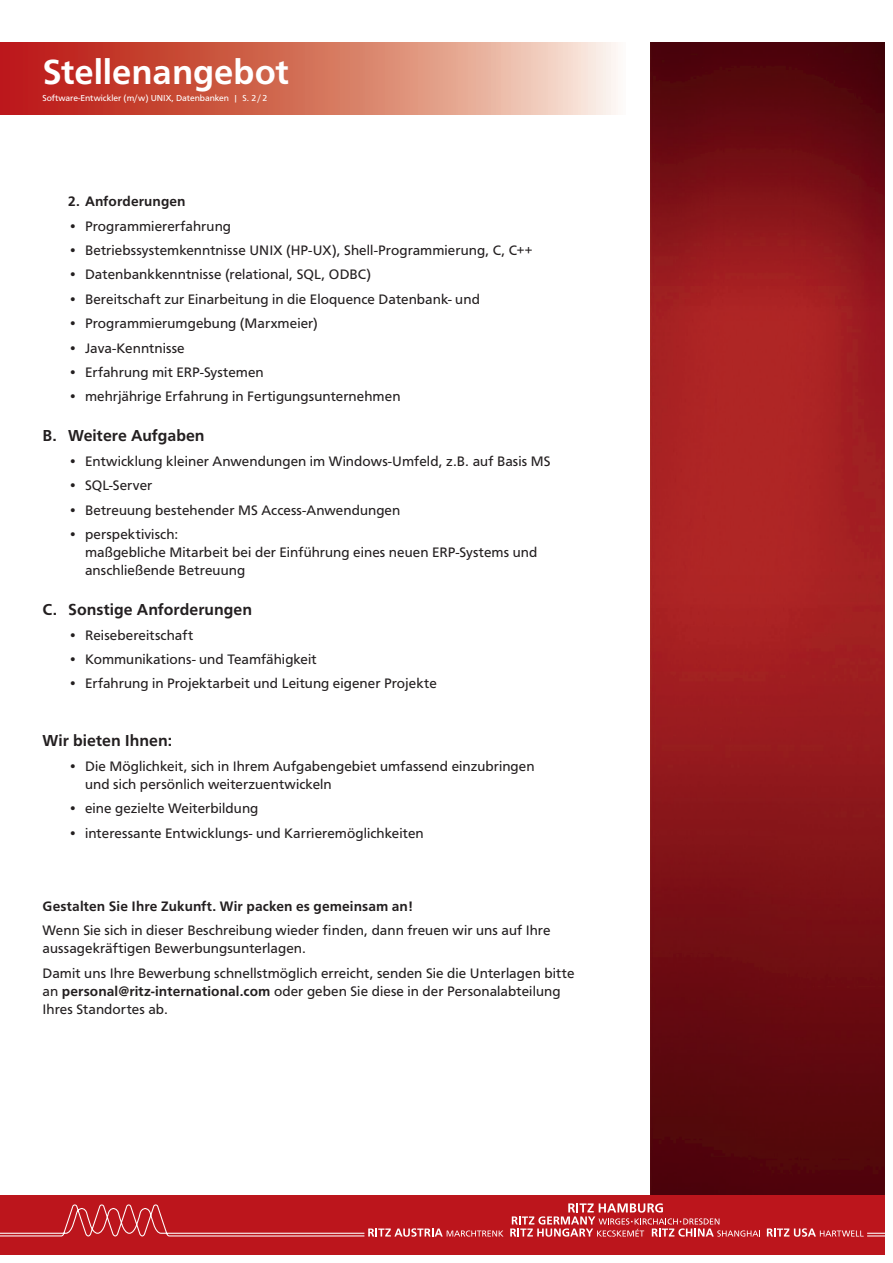
<style>
.page{position:relative;width:893px;height:1263px;background:#fff}
.page>*{position:absolute;margin:0;border:0;box-sizing:border-box;transform-origin:0 0}
.t1{font:500 36px "Front Page";color:#fff}
.t2{font:500 16.5px "Front Page";letter-spacing:.005em;color:#231f20}
.t3{font:14.25px/18px "Front Page";letter-spacing:.005em;color:#231f20}
.t4{font:500 14.25px "Front Page";letter-spacing:.01em;color:#231f20}
.t5{font:9px "Front Page";color:#fff}
.s1{font-weight:500}
</style>
<div class="page">
<svg style="left:0;top:43px;width:618px;height:72px;background:#d67866"></svg>
<img style="left:651px;top:43px;width:233px;height:1152px">
<div style="left:0;top:1195px;width:884px;height:59px;background:#bc151c"></div>
<svg style="left:0;top:1203px;width:884px;height:34px"></svg>
<h1 class="t1" style="left:43px;top:52px;width:248px">Stellenangebot</h1>
<p class="t5" style="left:43px;top:93px;width:226px">Software-Entwickler (m/w) UNIX, Datenbanken | S. 2/2</p>
<p class="t4" style="left:68px;top:193px;width:119px">2. Anforderungen</p>
<p class="t3" style="left:68px;top:217px;width:164px">• Programmiererfahrung</p>
<p class="t3" style="left:68px;top:241px;width:466px">• Betriebssystemkenntnisse UNIX (HP-UX), Shell-Programmierung, C, C++</p>
<p class="t3" style="left:68px;top:266px;width:305px">• Datenbankkenntnisse (relational, SQL, ODBC)</p>
<p class="t3" style="left:68px;top:290px;width:413px">• Bereitschaft zur Einarbeitung in die Eloquence Datenbank- und</p>
<p class="t3" style="left:68px;top:315px;width:251px">• Programmierumgebung (Marxmeier)</p>
<p class="t3" style="left:68px;top:339px;width:118px">• Java-Kenntnisse</p>
<p class="t3" style="left:68px;top:363px;width:197px">• Erfahrung mit ERP-Systemen</p>
<p class="t3" style="left:68px;top:388px;width:334px">• mehrjährige Erfahrung in Fertigungsunternehmen</p>
<p class="t2" style="left:43px;top:426px;width:164px">B. Weitere Aufgaben</p>
<p class="t3" style="left:68px;top:452px;width:484px">• Entwicklung kleiner Anwendungen im Windows-Umfeld, z.B. auf Basis MS</p>
<p class="t3" style="left:68px;top:477px;width:86px">• SQL-Server</p>
<p class="t3" style="left:68px;top:501px;width:334px">• Betreuung bestehender MS Access-Anwendungen</p>
<p class="t3" style="left:85px;top:525px;width:454px;text-indent:-17px">• perspektivisch:<br>maßgebliche Mitarbeit bei der Einführung eines neuen ERP-Systems und anschließende Betreuung</p>
<p class="t2" style="left:43px;top:600px;width:211px">C. Sonstige Anforderungen</p>
<p class="t3" style="left:68px;top:626px;width:127px">• Reisebereitschaft</p>
<p class="t3" style="left:68px;top:650px;width:250px">• Kommunikations- und Teamfähigkeit</p>
<p class="t3" style="left:68px;top:675px;width:370px">• Erfahrung in Projektarbeit und Leitung eigener Projekte</p>
<p class="t2" style="left:43px;top:731px;width:131px">Wir bieten Ihnen:</p>
<p class="t3" style="left:85px;top:757px;width:451px;text-indent:-17px">• Die Möglichkeit, sich in Ihrem Aufgabengebiet umfassend einzubringen und sich persönlich weiterzuentwickeln</p>
<p class="t3" style="left:68px;top:799px;width:192px">• eine gezielte Weiterbildung</p>
<p class="t3" style="left:68px;top:824px;width:357px">• interessante Entwicklungs- und Karrieremöglichkeiten</p>
<p class="t4" style="left:43px;top:898px;width:372px">Gestalten Sie Ihre Zukunft. Wir packen es gemeinsam an!</p>
<p class="t3" style="left:43px;top:921px;width:510px">Wenn Sie sich in dieser Beschreibung wieder finden, dann freuen wir uns auf Ihre aussagekräftigen Bewerbungsunterlagen.</p>
<p class="t3" style="left:43px;top:964px;width:533px">Damit uns Ihre Bewerbung schnellstmöglich erreicht, senden Sie die Unterlagen bitte an <span class="s1">personal@ritz-international.com</span> oder geben Sie diese in der Personalabteilung<br>Ihres Standortes ab.</p>
</div>
